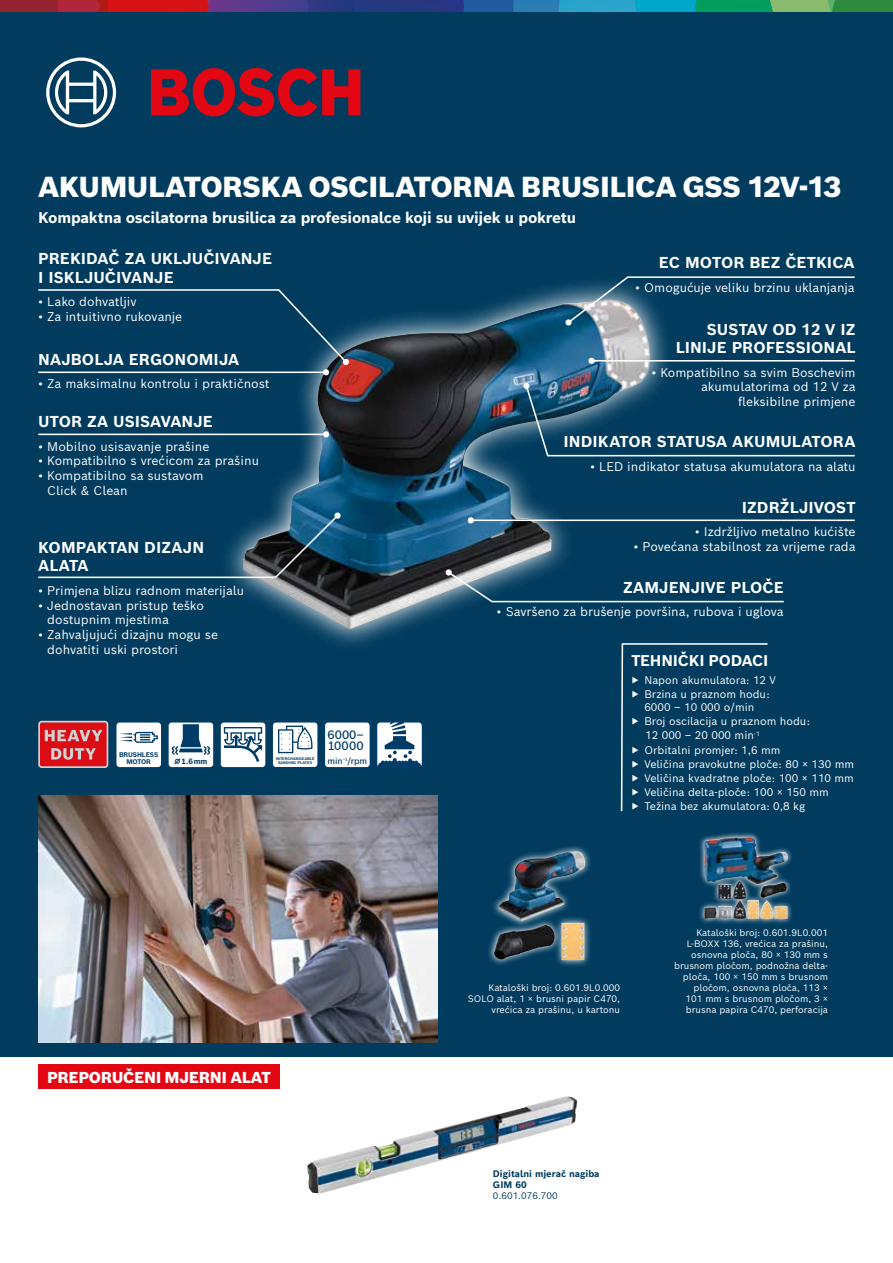
<style>
.page{position:relative;width:893px;height:1263px;background:#013c5f}
.page>*{position:absolute;margin:0;border:0;box-sizing:border-box;transform-origin:0 0}
.t1{font:900 28.2px "Bosch Sans";letter-spacing:-.02em;color:#fff}
.t2{font:700 15.3px/18.5px "Bosch Sans";letter-spacing:.005em;color:#fff}
.t3{font:900 15.3px "Bosch Sans";letter-spacing:-.02em;color:#fff}
.t4{font:700 15.15px "Bosch Sans";letter-spacing:-.02em;color:#fff}
.t5{font:12.3px/14.7px "Bosch Sans";color:#fff}
.t6{font:500 12px/11.9px "Bosch Sans";color:#003c68}
.t7{font:10.8px/14.2px "Bosch Sans";color:#fff}
.t8{font:9.15px/11.1px "Bosch Sans";color:#fff;text-align:right}
.t9{font:700 9.15px/11.1px "Bosch Sans";color:#013c5f}
.t10{font:9.15px "Bosch Sans";color:#013c5f}
.t11{font:500 8.55px "Bosch Sans";letter-spacing:-.005em;color:#003c68}
.t12{font:700 7.65px "Bosch Sans";color:#003c68}
.t13{font:700 6.6px/6.8px "Bosch Sans";letter-spacing:-.015em;color:#003c68;text-align:center}
.t14{font:700 3.75px/3.8px "Bosch Sans";letter-spacing:-.005em;color:#003c68;text-align:center}
</style>
<div class="page">
<div style="left:0;top:0;width:57px;height:12px;background:#942330"></div>
<svg style="left:57px;top:0;width:836px;height:12px;background:#4a6278"></svg>
<svg style="left:151px;top:68px;width:209px;height:48px"></svg>
<svg style="left:46px;top:57px;width:70px;height:70px"></svg>
<svg style="left:220px;top:285px;width:453px;height:360px"></svg>
<img style="left:243px;top:300px;width:407px;height:329px">
<svg style="left:566px;top:276px;width:289px;height:49px"></svg>
<div style="left:565px;top:319px;width:7px;height:6px;background:#fff;border-radius:50%"></div>
<svg style="left:38px;top:513px;width:302px;height:66px"></svg>
<div style="left:334px;top:512px;width:7px;height:7px;background:#fff;border-radius:50%"></div>
<svg style="left:446px;top:569px;width:338px;height:34px"></svg>
<hr style="left:471px;top:519px;width:384px;height:2px;background:#fff">
<svg style="left:468px;top:517px;width:6px;height:6px"></svg>
<hr style="left:592px;top:360px;width:263px;height:2px;background:#fff">
<div style="left:588px;top:358px;width:7px;height:6px;background:#fff;border-radius:50%"></div>
<svg style="left:523px;top:383px;width:332px;height:74px"></svg>
<svg style="left:38px;top:288px;width:311px;height:87px"></svg>
<hr style="left:38px;top:434px;width:288px;height:1px;background:#fff">
<svg style="left:323px;top:431px;width:6px;height:6px"></svg>
<svg style="left:116px;top:722px;width:254px;height:46px"></svg>
<div style="left:376px;top:721px;width:47px;height:48px;background:#003c68;border-radius:5px"></div>
<svg style="left:377px;top:722px;width:45px;height:44px"></svg>
<svg style="left:488px;top:846px;width:102px;height:120px"></svg>
<img style="left:499px;top:851px;width:86px;height:109px">
<svg style="left:700px;top:833px;width:92px;height:91px"></svg>
<img style="left:704px;top:837px;width:84px;height:48px">
<img style="left:38px;top:796px;width:399px;height:247px">
<svg style="left:38px;top:721px;width:70px;height:47px;background:#d6454c"></svg>
<div style="left:0;top:1057px;width:893px;height:206px;background:#fff"></div>
<img style="left:307px;top:1096px;width:270px;height:98px">
<div style="left:38px;top:1064px;width:242px;height:25px;background:#e30613"></div>
<svg style="left:620px;top:642px;width:148px;height:170px"></svg>
<h1 class="t1" style="left:38px;top:163px;width:804px">AKUMULATORSKA OSCILATORNA BRUSILICA GSS 12V-13</h1>
<p class="t4" style="left:38px;top:205px;width:539px">Kompaktna oscilatorna brusilica za profesionalce koji su uvijek u pokretu</p>
<p class="t2" style="left:38px;top:248px;width:235px">PREKIDAČ ZA UKLJUČIVANJE<br>I ISKLJUČIVANJE</p>
<p class="t5" style="left:38px;top:293px;width:100px">• Lako dohvatljiv</p>
<p class="t5" style="left:38px;top:308px;width:146px">• Za intuitivno rukovanje</p>
<p class="t2" style="left:659px;top:252px;width:197px">EC MOTOR BEZ ČETKICA</p>
<p class="t5" style="left:635px;top:279px;width:221px">• Omogućuje veliku brzinu uklanjanja</p>
<p class="t2" style="left:676px;top:319px;width:181px;text-align:right">SUSTAV OD 12 V IZ<br>LINIJE PROFESSIONAL</p>
<p class="t5" style="left:651px;top:364px;width:206px;text-align:right">• Kompatibilno sa svim Boschevim akumulatorima od 12 V za fleksibilne primjene</p>
<p class="t2" style="left:38px;top:348px;width:202px">NAJBOLJA ERGONOMIJA</p>
<p class="t5" style="left:38px;top:375px;width:233px">• Za maksimalnu kontrolu i praktičnost</p>
<p class="t2" style="left:38px;top:411px;width:176px">UTOR ZA USISAVANJE</p>
<p class="t5" style="left:38px;top:438px;width:173px">• Mobilno usisavanje prašine</p>
<p class="t5" style="left:38px;top:452px;width:222px">• Kompatibilno s vrećicom za prašinu</p>
<p class="t5" style="left:47px;top:467px;width:158px;text-indent:-9px">• Kompatibilno sa sustavom<br>Click &amp; Clean</p>
<p class="t2" style="left:563px;top:431px;width:294px">INDIKATOR STATUSA AKUMULATORA</p>
<p class="t5" style="left:590px;top:458px;width:267px">• LED indikator statusa akumulatora na alatu</p>
<p class="t2" style="left:38px;top:537px;width:167px">KOMPAKTAN DIZAJN<br>ALATA</p>
<p class="t5" style="left:38px;top:582px;width:207px">• Primjena blizu radnom materijalu</p>
<p class="t5" style="left:47px;top:597px;width:158px;text-indent:-9px">• Jednostavan pristup teško dostupnim mjestima</p>
<p class="t5" style="left:47px;top:626px;width:172px;text-indent:-9px">• Zahvaljujući dizajnu mogu se dohvatiti uski prostori</p>
<p class="t13" style="left:119px;top:751px;width:41px">BRUSHLESS<br>MOTOR</p>
<p class="t12" style="left:174px;top:755px;width:35px">⌀1.6mm</p>
<p class="t14" style="left:276px;top:757px;width:40px">INTERCHANGEABLE<br>SANDING PLATES</p>
<p class="t6" style="left:328px;top:727px;width:38px">6000–<br>10000</p>
<p class="t11" style="left:327px;top:754px;width:41px">min<sup>–1</sup>/rpm</p>
<p class="t3" style="left:47px;top:1064px;width:225px">PREPORUČENI MJERNI ALAT</p>
<p class="t2" style="left:742px;top:497px;width:115px">IZDRŽLJIVOST</p>
<p class="t5" style="left:695px;top:523px;width:162px">• Izdržljivo metalno kućište</p>
<p class="t5" style="left:633px;top:538px;width:224px">• Povećana stabilnost za vrijeme rada</p>
<p class="t2" style="left:623px;top:577px;width:162px">ZAMJENJIVE PLOČE</p>
<p class="t5" style="left:497px;top:604px;width:289px">• Savršeno za brušenje površina, rubova i uglova</p>
<p class="t4" style="left:631px;top:648px;width:138px">TEHNIČKI PODACI</p>
<p class="t7" style="left:631px;top:672px;width:146px">▶ Napon akumulatora: 12 V ▶ Brzina u praznom hodu:</p>
<p class="t7" style="left:644px;top:699px;width:112px">6000 – 10 000 o/min</p>
<p class="t7" style="left:631px;top:713px;width:180px">▶ Broj oscilacija u praznom hodu:</p>
<p class="t7" style="left:645px;top:727px;width:116px">12 000 – 20 000 min<sup>-1</sup></p>
<p class="t7" style="left:631px;top:741px;width:151px">▶ Orbitalni promjer: 1,6 mm</p>
<p class="t7" style="left:631px;top:756px;width:224px">▶ Veličina pravokutne ploče: 80 × 130 mm</p>
<p class="t7" style="left:631px;top:770px;width:224px">▶ Veličina kvadratne ploče: 100 × 110 mm</p>
<p class="t7" style="left:631px;top:784px;width:199px">▶ Veličina delta-ploče: 100 × 150 mm</p>
<p class="t7" style="left:631px;top:798px;width:175px">▶ Težina bez akumulatora: 0,8 kg</p>
<p class="t8" style="left:468px;top:981px;width:154px">Kataloški broj: 0.601.9L0.000<br>SOLO alat, 1 × brusni papir C470, vrećica za prašinu, u kartonu</p>
<p class="t8" style="left:674px;top:926px;width:155px">Kataloški broj: 0.601.9L0.001<br>L-BOXX 136, vrećica za prašinu, osnovna ploča, 80 × 130 mm s brusnom pločom, podnožna delta&shy;ploča, 100 × 150 mm s brusnom pločom, osnovna ploča, 113 ×<br>101 mm s brusnom pločom, 3 × brusna papira C470, perforacija</p>
<p class="t9" style="left:493px;top:1167px;width:108px">Digitalni mjerač nagiba<br>GIM 60</p>
<p class="t10" style="left:493px;top:1188px;width:66px">0.601.076.700</p>
</div>
